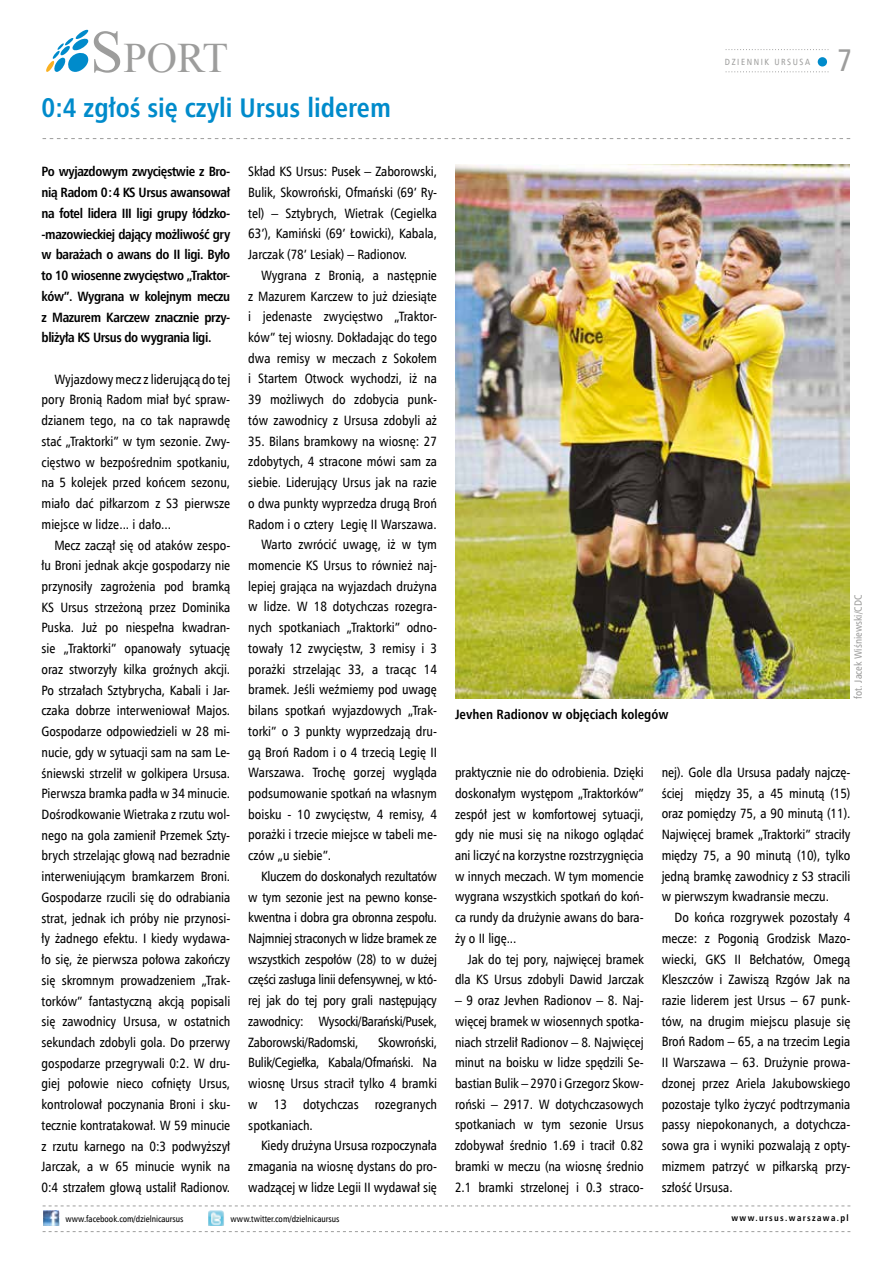
<style>
.page{position:relative;width:893px;height:1263px;background:#fff}
.page>*{position:absolute;margin:0;border:0;box-sizing:border-box;transform-origin:0 0}
.t1{font:42px "Times New Roman";color:#9d9d9c}
.t2{font:31.5px "Humnst 777 Cn EU";color:#9d9d9c}
.t3{font:700 27px "Humnst 777 Cn EU";color:#008bcb}
.t4{font:13.5px/20.7px "Humnst 777 Cn EU";color:#000;text-align:justify}
.t5{font:13.5px "Humnst 777 Cn EU";letter-spacing:-.02em;color:#000}
.t6{font:700 13.5px/20.7px "Humnst 777 Cn EU";letter-spacing:-.03em;color:#000;text-align:justify}
.t7{font:700 13.5px "Humnst 777 Cn EU";color:#000}
.t8{font:10.5px "Humnst 777 Cn EU";color:#9d9d9c}
.t9{font:9px "Humnst 777 Cn EU";color:#000}
.t10{font:700 9px "Humnst 777 Cn EU";letter-spacing:.15em;color:#000}
.t11{font:9px "Humnst 777 Cn EU";letter-spacing:.175em;color:#9d9d9c}
.s1{font-size:60px}
</style>
<div class="page">
<svg style="left:46px;top:29px;width:42px;height:43px"></svg>
<svg style="left:726px;top:49px;width:102px;height:1px"></svg>
<svg style="left:726px;top:71px;width:102px;height:1px"></svg>
<div style="left:818px;top:57px;width:9px;height:10px;background:#008bcb;border-radius:50%"></div>
<svg style="left:43px;top:138px;width:807px;height:1px"></svg>
<svg style="left:43px;top:1205px;width:807px;height:1px"></svg>
<svg style="left:43px;top:1231px;width:807px;height:1px"></svg>
<img style="left:208px;top:1210px;width:16px;height:16px">
<img style="left:43px;top:1210px;width:16px;height:15px">
<img style="left:455px;top:165px;width:395px;height:534px">
<h1 class="t1" style="left:90px;top:29px;width:140px"><span class="s1">S</span>port</h1>
<h3 class="t3" style="left:42px;top:91px;width:351px">0:4 zgłoś się czyli Ursus liderem</h3>
<p class="t6" style="left:42px;top:161px;width:190px">Po wyjazdowym zwycięstwie z Bro&shy;nią Radom 0:4 KS Ursus awansował na fotel lidera III ligi grupy łódzko--mazowieckiej dający możliwość gry w barażach o awans do II ligi. Było to 10 wiosenne zwycięstwo „Traktor&shy;ków”. Wygrana w kolejnym meczu z Mazurem Karczew znacznie przy&shy;bliżyła KS Ursus do wygrania ligi.</p>
<p class="t4" style="left:42px;top:369px;width:190px;text-indent:13px">Wyjazdowy mecz z liderującą do tej pory Bronią Radom miał być spraw&shy;dzianem tego, na co tak naprawdę stać „Traktorki” w tym sezonie. Zwy&shy;cięstwo w bezpośrednim spotkaniu, na 5 kolejek przed końcem sezonu, miało dać piłkarzom z S3 pierwsze miejsce w lidze... i dało...</p>
<p class="t4" style="left:42px;top:534px;width:190px;text-indent:13px">Mecz zaczął się od ataków zespo&shy;łu Broni jednak akcje gospodarzy nie przynosiły zagrożenia pod bramką KS Ursus strzeżoną przez Dominika Puska. Już po niespełna kwadran&shy;sie „Traktorki” opanowały sytuację oraz stworzyły kilka groźnych akcji.<br>Po strzałach Sztybrycha, Kabali i Jar&shy;czaka dobrze interweniował Majos.<br>Gospodarze odpowiedzieli w 28 mi&shy;nucie, gdy w sytuacji sam na sam Le&shy;śniewski strzelił w golkipera Ursusa.<br>Pierwsza bramka padła w 34 minucie.<br>Dośrodkowanie Wietraka z rzutu wol&shy;nego na gola zamienił Przemek Szty&shy;brych strzelając głową nad bezradnie interweniującym bramkarzem Broni.<br>Gospodarze rzucili się do odrabiania strat, jednak ich próby nie przynosi&shy;ły żadnego efektu. I kiedy wydawa&shy;ło się, że pierwsza połowa zakończy się skromnym prowadzeniem „Trak&shy;torków” fantastyczną akcją popisali się zawodnicy Ursusa, w ostatnich sekundach zdobyli gola. Do przerwy gospodarze przegrywali 0:2. W dru&shy;giej połowie nieco cofnięty Ursus, kontrolował poczynania Broni i sku&shy;tecznie kontratakował. W 59 minucie z rzutu karnego na 0:3 podwyższył Jarczak, a w 65 minucie wynik na 0:4 strzałem głową ustalił Radionov.</p>
<p class="t4" style="left:248px;top:161px;width:190px">Skład KS Ursus: Pusek – Zaborowski, Bulik, Skowroński, Ofmański (69’ Ry&shy;tel) – Sztybrych, Wietrak (Cegielka 63’), Kamiński (69’ Łowicki), Kabala, Jarczak (78’ Lesiak) – Radionov.</p>
<p class="t4" style="left:248px;top:265px;width:190px;text-indent:13px">Wygrana z Bronią, a następnie z Mazurem Karczew to już dziesiąte i jedenaste zwycięstwo „Traktor&shy;ków” tej wiosny. Dokładając do tego dwa remisy w meczach z Sokołem i Startem Otwock wychodzi, iż na 39 możliwych do zdobycia punk&shy;tów zawodnicy z Ursusa zdobyli aż</p>
<p class="t4" style="left:248px;top:430px;width:190px">35. Bilans bramkowy na wiosnę: 27</p>
<p class="t4" style="left:248px;top:451px;width:190px">zdobytych, 4 stracone mówi sam za</p>
<p class="t4" style="left:248px;top:472px;width:190px">siebie. Liderujący Ursus jak na razie</p>
<p class="t4" style="left:248px;top:493px;width:190px">o dwa punkty wyprzedza drugą Broń</p>
<p class="t4" style="left:248px;top:513px;width:190px">Radom i o cztery Legię II Warszawa.</p>
<p class="t4" style="left:261px;top:534px;width:177px">Warto zwrócić uwagę, iż w tym</p>
<p class="t4" style="left:248px;top:555px;width:190px">momencie KS Ursus to również naj-</p>
<p class="t4" style="left:248px;top:576px;width:190px">lepiej grająca na wyjazdach drużyna</p>
<p class="t4" style="left:248px;top:596px;width:190px">w lidze. W 18 dotychczas rozegra-</p>
<p class="t4" style="left:248px;top:617px;width:190px">nych spotkaniach „Traktorki” odno-</p>
<p class="t4" style="left:248px;top:638px;width:190px">towały 12 zwycięstw, 3 remisy i 3</p>
<p class="t4" style="left:248px;top:658px;width:190px">porażki strzelając 33, a tracąc 14</p>
<p class="t4" style="left:248px;top:679px;width:190px">bramek. Jeśli weźmiemy pod uwagę</p>
<p class="t4" style="left:248px;top:700px;width:190px">bilans spotkań wyjazdowych „Trak-</p>
<p class="t4" style="left:248px;top:721px;width:190px">torki” o 3 punkty wyprzedzają dru-</p>
<p class="t4" style="left:248px;top:741px;width:190px">gą Broń Radom i o 4 trzecią Legię II</p>
<p class="t4" style="left:248px;top:762px;width:190px">Warszawa. Trochę gorzej wygląda</p>
<p class="t4" style="left:248px;top:783px;width:190px">podsumowanie spotkań na własnym</p>
<p class="t4" style="left:248px;top:803px;width:190px">boisku - 10 zwycięstw, 4 remisy, 4</p>
<p class="t4" style="left:248px;top:824px;width:190px">porażki i trzecie miejsce w tabeli me-</p>
<p class="t4" style="left:248px;top:845px;width:84px">czów „u siebie”.</p>
<p class="t5" style="left:261px;top:868px;width:177px">Kluczem do doskonałych rezultatów</p>
<p class="t5" style="left:248px;top:888px;width:190px">w tym sezonie jest na pewno konse-</p>
<p class="t5" style="left:248px;top:909px;width:190px">kwentna i dobra gra obronna zespołu.</p>
<p class="t5" style="left:248px;top:930px;width:190px">Najmniej straconych w lidze bramek ze</p>
<p class="t5" style="left:248px;top:951px;width:190px">wszystkich zespołów (28) to w dużej</p>
<p class="t5" style="left:248px;top:971px;width:190px">części zasługa linii defensywnej, w któ-</p>
<p class="t5" style="left:248px;top:992px;width:190px">rej jak do tej pory grali następujący</p>
<p class="t5" style="left:248px;top:1013px;width:190px">zawodnicy: Wysocki/Barański/Pusek,</p>
<p class="t5" style="left:248px;top:1033px;width:112px">Zaborowski/Radomski,</p>
<p class="t4" style="left:248px;top:1031px;width:190px;text-indent:130px">Skowroński, Bulik/Cegiełka, Kabala/Ofmański. Na wiosnę Ursus stracił tylko 4 bramki w 13 dotychczas rozegranych spotkaniach.</p>
<p class="t4" style="left:248px;top:1135px;width:190px;text-indent:13px">Kiedy drużyna Ursusa rozpoczynała zmagania na wiosnę dystans do pro&shy;wadzącej w lidze Legii II wydawał się</p>
<p class="t11" style="left:725px;top:56px;width:87px">DZIENNIK URSUSA</p>
<h2 class="t2" style="left:837px;top:41px;width:17px">7</h2>
<p class="t7" style="left:455px;top:706px;width:215px">Jevhen Radionov w objęciach kolegów</p>
<p class="t8" style="left:852px;top:699px;width:105px;rotate:-90deg">fot. Jacek Wiśniewski/CDC</p>
<p class="t4" style="left:455px;top:762px;width:190px">praktycznie nie do odrobienia. Dzięki doskonałym występom „Traktorków” zespół jest w komfortowej sytuacji, gdy nie musi się na nikogo oglądać ani liczyć na korzystne rozstrzygnięcia w innych meczach. W tym momencie wygrana wszystkich spotkań do koń&shy;ca rundy da drużynie awans do bara&shy;ży o II ligę...</p>
<p class="t4" style="left:455px;top:948px;width:190px;text-align:right">Jak do tej pory, najwięcej bramek dla KS Ursus zdobyli Dawid Jarczak</p>
<p class="t4" style="left:455px;top:990px;width:190px">– 9 oraz Jevhen Radionov – 8. Naj&shy;więcej bramek w wiosennych spotka&shy;niach strzelił Radionov – 8. Najwięcej minut na boisku w lidze spędzili Se&shy;bastian Bulik – 2970 i Grzegorz Skow&shy;roński – 2917. W dotychczasowych spotkaniach w tym sezonie Ursus zdobywał średnio 1.69 i tracił 0.82 bramki w meczu (na wiosnę średnio 2.1 bramki strzelonej i 0.3 straco-</p>
<p class="t4" style="left:662px;top:762px;width:190px">nej). Gole dla Ursusa padały najczę&shy;ściej między 35, a 45 minutą (15) oraz pomiędzy 75, a 90 minutą (11).<br>Najwięcej bramek „Traktorki” straciły między 75, a 90 minutą (10), tylko jedną bramkę zawodnicy z S3 stracili w pierwszym kwadransie meczu.</p>
<p class="t4" style="left:662px;top:907px;width:190px;text-indent:13px">Do końca rozgrywek pozostały 4 mecze: z Pogonią Grodzisk Mazo&shy;wiecki, GKS II Bełchatów, Omegą Kleszczów i Zawiszą Rzgów Jak na razie liderem jest Ursus – 67 punk&shy;tów, na drugim miejscu plasuje się Broń Radom – 65, a na trzecim Legia II Warszawa – 63. Drużynie prowa&shy;dzonej przez Ariela Jakubowskiego pozostaje tylko życzyć podtrzymania passy niepokonanych, a dotychcza&shy;sowa gra i wyniki pozwalają z opty&shy;mizmem patrzyć w piłkarską przy&shy;szłość Ursusa.</p>
<p class="t9" style="left:66px;top:1213px;width:120px">www.facebook.com/dzielnicaursus</p>
<p class="t9" style="left:231px;top:1213px;width:110px">www.twitter.com/dzielnicaursus</p>
<p class="t10" style="left:731px;top:1212px;width:119px">www.ursus.warszawa.pl</p>
</div>
